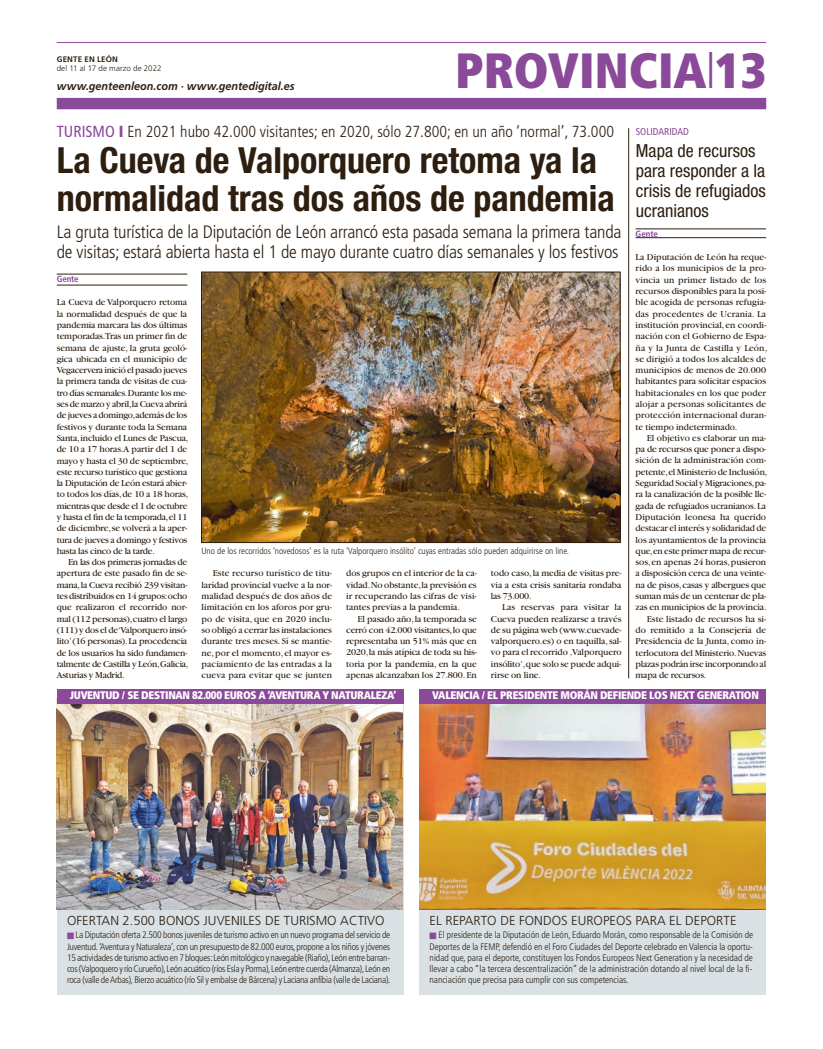
<style>
.page{position:relative;width:823px;height:1049px;background:#fff}
.page>*{position:absolute;margin:0;border:0;box-sizing:border-box;transform-origin:0 0}
.t1{font:900 condensed 49.5px "Frutiger";color:#8b4999}
.t2{font:700 condensed 36px/38px "Helvetica Neue LT Std";color:#2d1e10}
.t3{font:300 condensed 18px/20px "Frutiger LT Std";letter-spacing:-.01em;color:#2d1e10}
.t4{font:condensed 18px/20px "Helvetica Neue LT Std";color:#2d1e10}
.t5{font:300 condensed 16px "Frutiger LT Std";color:#2d1e10}
.t6{font:300 13px "Frutiger LT Std";color:#2d1e10}
.t7{font:italic 700 11.3px "Frutiger LT Std";color:#2d1e10;scale:.96 1}
.t8{font:900 condensed 11px "Frutiger LT Std";letter-spacing:-.03em;color:#fff}
.t9{font:condensed 10px "Frutiger LT Std";color:#8b4999}
.t10{font:9.5px/11.3px "Garamond";letter-spacing:-.01em;color:#2d1e10;text-align:justify}
.t11{font:300 condensed 9.5px/11.3px "Frutiger LT Std";letter-spacing:-.025em;color:#2d1e10;text-align:justify}
.t12{font:9.5px/11.3px "Garamond";letter-spacing:.01em;color:#2d1e10}
.t13{font:300 condensed 9px "Frutiger LT Std";color:#2d1e10}
.t14{font:700 condensed 9px "Frutiger LT Std";letter-spacing:-.015em;color:#8b4999}
.t15{font:300 8px "Frutiger LT Std";letter-spacing:.005em;color:#2d1e10}
.t16{font:700 8px "Frutiger LT Std";letter-spacing:.02em;color:#2d1e10}
.s1{font-weight:400;color:#8b4999}
.s2{font-weight:900;color:#8b4999}
.s3{color:#8b4999}
</style>
<div class="page">
<div style="left:57px;top:98px;width:708px;height:11px;background:#8b4999"></div>
<hr style="left:57px;top:42px;width:708px;height:1px;background:#8b4999">
<hr style="left:57px;top:274px;width:130px;height:1px;background:#2d1e10">
<hr style="left:57px;top:285px;width:130px;height:1px;background:#2d1e10">
<img style="left:203px;top:274px;width:414px;height:266px">
<div style="left:201px;top:272px;width:418px;height:270px;border:1px solid #2d1e10"></div>
<hr style="left:635px;top:229px;width:130px;height:1px;background:#2d1e10">
<hr style="left:635px;top:237px;width:130px;height:1px;background:#2d1e10">
<hr style="left:628px;top:128px;width:1px;height:550px;background:#2d1e10">
<div style="left:419px;top:698px;width:346px;height:297px;background:#d9e1e5"></div>
<img style="left:419px;top:703px;width:346px;height:207px">
<div style="left:419px;top:689px;width:346px;height:14px;background:#8b4999"></div>
<div style="left:57px;top:698px;width:346px;height:297px;background:#d9e1e5"></div>
<img style="left:57px;top:703px;width:346px;height:207px">
<div style="left:57px;top:689px;width:346px;height:14px;background:#8b4999"></div>
<p class="t16" style="left:57px;top:54px;width:63px">GENTE EN LEÓN</p>
<p class="t15" style="left:57px;top:64px;width:106px">del 11 al 17 de marzo de 2022</p>
<p class="t7" style="left:57px;top:80px;width:249px">www.genteenleon.com · www.gentedigital.es</p>
<h1 class="t1" style="left:455px;top:41px;width:312px">PROVINCIA<sup>|</sup>13</h1>
<h3 class="t5" style="left:57px;top:122px;width:558px"><span class="s1">TURISMO</span> <span class="s2">I</span> En 2021 hubo 42.000 visitantes; en 2020, sólo 27.800; en un año ‘normal’, 73.000</h3>
<p class="t9" style="left:635px;top:126px;width:54px">SOLIDARIDAD</p>
<h2 class="t2" style="left:57px;top:141px;width:559px">La Cueva de Valporquero retoma ya la normalidad tras dos años de pandemia</h2>
<h3 class="t3" style="left:57px;top:222px;width:566px">La gruta turística de la Diputación de León arrancó esta pasada semana la primera tanda de visitas; estará abierta hasta el 1 de mayo durante cuatro días semanales y los festivos</h3>
<p class="t14" style="left:57px;top:273px;width:23px">Gente</p>
<p class="t10" style="left:57px;top:297px;width:133px;text-align:left">La Cueva de Valporquero retoma la normalidad después de que la pandemia marcara las dos últimas temporadas.Tras un primer fin de semana de ajuste, la gruta geoló&shy;gica ubicada en el municipio de Vegacervera inició el pasado jueves la primera tanda de visitas de cua&shy;tro días semanales.Durante los me&shy;ses de marzo y abril,la Cueva abrirá de jueves a domingo,además de los festivos y durante toda la Semana Santa, incluido el Lunes de Pascua, de 10 a 17 horas.A partir del 1 de mayo y hasta el 30 de septiembre, este recurso turístico que gestiona la Diputación de León estará abier&shy;to todos los días, de 10 a 18 horas, mientras que desde el 1 de octubre y hasta el fin de la temporada,el 11 de diciembre, se volverá a la aper&shy;tura de jueves a domingo y festivos hasta las cinco de la tarde.</p>
<p class="t10" style="left:57px;top:557px;width:133px;text-align:left;text-indent:11px">En las dos primeras jornadas de apertura de este pasado fin de se&shy;mana, la Cueva recibió 239 visitan&shy;tes distribuidos en 14 grupos:ocho que realizaron el recorrido nor&shy;mal (112 personas), cuatro el largo (111) y dos el de ‘Valporquero insó&shy;lito’ (16 personas). La procedencia de los usuarios ha sido fundamen&shy;talmente de Castilla y León,Galicia, Asturias y Madrid.</p>
<p class="t10" style="left:201px;top:568px;width:132px;text-indent:11px">Este recurso turístico de titu&shy;laridad provincial vuelve a la nor&shy;malidad después de dos años de limitación en los aforos por gru&shy;po de visita, que en 2020 inclu&shy;so obligó a cerrar las instalaciones durante tres meses. Sí se mantie&shy;ne, por el momento, el mayor es&shy;paciamiento de las entradas a la cueva para evitar que se junten</p>
<p class="t10" style="left:346px;top:568px;width:132px">dos grupos en el interior de la ca&shy;vidad.No obstante,la previsión es ir recuperando las cifras de visi&shy;tantes previas a la pandemia.</p>
<p class="t13" style="left:201px;top:546px;width:369px">Uno de los recorridos ‘novedosos’ es la ruta ‘Valporquero insólito’ cuyas entradas sólo pueden adquirirse on line.</p>
<p class="t10" style="left:490px;top:568px;width:132px">todo caso, la media de visitas pre&shy;via a esta crisis sanitaria rondaba las 73.000.</p>
<p class="t10" style="left:490px;top:602px;width:132px;text-indent:11px">Las reservas para visitar la Cueva pueden realizarse a través de su página web (www.cuevade&shy;valporquero.es) o en taquilla, sal&shy;vo para el recorrido ‚Valporquero insólito’,que solo se puede adqui&shy;rirse on line.</p>
<p class="t10" style="left:346px;top:613px;width:132px;text-indent:11px">El pasado año, la temporada se cerró con 42.000 visitantes, lo que representaba un 51% más que en 2020, la más atípica de toda su his&shy;toria por la pandemia, en la que apenas alcanzaban los 27.800. En</p>
<h3 class="t4" style="left:635px;top:141px;width:131px">Mapa de recursos para responder a la crisis de refugiados ucranianos</h3>
<p class="t14" style="left:635px;top:228px;width:24px">Gente</p>
<p class="t12" style="left:635px;top:252px;width:133px">La Diputación de León ha reque&shy;rido a los municipios de la pro&shy;vincia un primer listado de los recursos disponibles para la posi&shy;ble acogida de personas refugia&shy;das procedentes de Ucrania. La institución provincial, en coordi&shy;nación con el Gobierno de Espa&shy;ña y la Junta de Castilla y León, se dirigió a todos los alcaldes de municipios de menos de 20.000 habitantes para solicitar espacios habitacionales en los que poder alojar a personas solicitantes de protección internacional duran&shy;te tiempo indeterminado.</p>
<p class="t10" style="left:646px;top:432px;width:121px">El objetivo es elaborar un ma-</p>
<p class="t10" style="left:635px;top:444px;width:132px">pa de recursos que poner a dispo-</p>
<p class="t10" style="left:635px;top:455px;width:132px">sición de la administración com-</p>
<p class="t10" style="left:635px;top:466px;width:133px">petente,el Ministerio de Inclusión,</p>
<p class="t10" style="left:635px;top:478px;width:132px">Seguridad Social y Migraciones,pa-</p>
<p class="t10" style="left:635px;top:489px;width:132px">ra la canalización de la posible lle-</p>
<p class="t10" style="left:635px;top:500px;width:132px">gada de refugiados ucranianos. La</p>
<p class="t10" style="left:635px;top:511px;width:132px">Diputación leonesa ha querido</p>
<p class="t10" style="left:635px;top:523px;width:132px">destacar el interés y solidaridad de</p>
<p class="t10" style="left:635px;top:534px;width:132px">los ayuntamientos de la provincia</p>
<p class="t10" style="left:635px;top:545px;width:132px">que,en este primer mapa de recur-</p>
<p class="t10" style="left:635px;top:557px;width:132px">sos, en apenas 24 horas, pusieron</p>
<p class="t10" style="left:635px;top:568px;width:132px">a disposición cerca de una veinte-</p>
<p class="t10" style="left:635px;top:579px;width:132px">na de pisos, casas y albergues que</p>
<p class="t10" style="left:635px;top:590px;width:132px">suman más de un centenar de pla-</p>
<p class="t10" style="left:635px;top:602px;width:132px">zas en municipios de la provincia.</p>
<p class="t10" style="left:646px;top:613px;width:121px">Este listado de recursos ha si-</p>
<p class="t10" style="left:635px;top:624px;width:132px">do remitido a la Consejería de</p>
<p class="t10" style="left:635px;top:636px;width:132px">Presidencia de la Junta, como in-</p>
<p class="t10" style="left:635px;top:647px;width:132px">terlocutora del Ministerio. Nuevas</p>
<p class="t10" style="left:635px;top:658px;width:132px">plazas podrán irse incorporando al</p>
<p class="t10" style="left:635px;top:670px;width:72px">mapa de recursos.</p>
<p class="t8" style="left:70px;top:689px;width:328px">JUVENTUD / SE DESTINAN 82.000 EUROS A ‘AVENTURA Y NATURALEZA’</p>
<p class="t8" style="left:432px;top:689px;width:328px">VALENCIA / EL PRESIDENTE MORÁN DEFIENDE LOS NEXT GENERATION</p>
<h3 class="t6" style="left:67px;top:913px;width:319px">OFERTAN 2.500 BONOS JUVENILES DE TURISMO ACTIVO</h3>
<p class="t11" style="left:67px;top:929px;width:325px"><span class="s3">■</span> La Diputación oferta 2.500 bonos juveniles de turismo activo en un nuevo programa del servicio de Juventud. ‘Aventura y Naturaleza’, con un presupuesto de 82.000 euros, propone a los niños y jóvenes 15 actividades de turismo activo en 7 bloques: León mitológico y navegable (Riaño), León entre barran&shy;cos (Valpoquero y río Curueño), León acuático (ríos Esla y Porma), León entre cuerda (Almanza), León en roca (valle de Arbas), Bierzo acuático (río Sil y embalse de Bárcena) y Laciana anfibia (valle de Laciana).</p>
<h3 class="t6" style="left:429px;top:913px;width:308px">EL REPARTO DE FONDOS EUROPEOS PARA EL DEPORTE</h3>
<p class="t11" style="left:429px;top:929px;width:325px"><span class="s3">■</span> El presidente de la Diputación de León, Eduardo Morán, como responsable de la Comisión de Deportes de la FEMP, defendió en el Foro Ciudades del Deporte celebrado en Valencia la oportu&shy;nidad que, para el deporte, constituyen los Fondos Europeos Next Generation y la necesidad de llevar a cabo “la tercera descentralización” de la administración dotando al nivel local de la fi&shy;nanciación que precisa para cumplir con sus competencias.</p>
</div>
